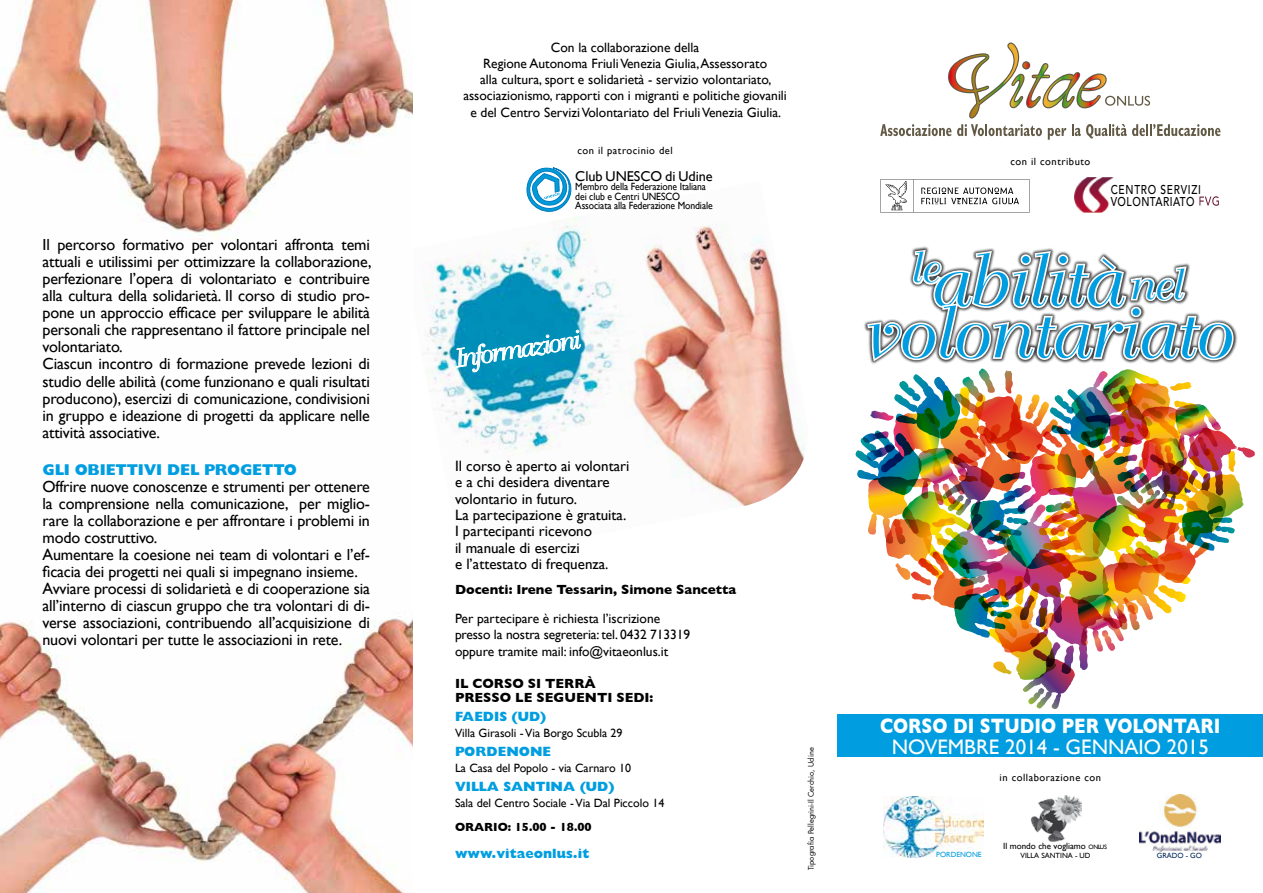
<style>
.page{position:relative;width:1263px;height:893px;background:#fff}
.page>*{position:absolute;margin:0;border:0;box-sizing:border-box;transform-origin:0 0}
.t1{font:71.4px "Bellevue";color:#009ee0}
.t2{font:70.8px "Bellevue";color:#009ee0}
.t3{font:25.5px "Bellevue";color:#fff}
.t4{font:700 21.3px "Gill Sans";color:#fff;scale:.83 1}
.t5{font:21px "Gill Sans";color:#fff}
.t6{font:16.05px/17.1px "Gill Sans";letter-spacing:-.01em;color:#000}
.t7{font:800 15.75px "Gill Sans";letter-spacing:-.01em;color:#009ee0}
.t8{font:15px/16.4px "Gill Sans";color:#000}
.t9{font:14.25px "Gill Sans";color:#000}
.t10{font:13.5px/16.2px "Gill Sans";color:#000;text-align:center}
.t11{font:700 13.5px/14.1px "Gill Sans";color:#000}
.t12{font:800 13.5px "Gill Sans";color:#009ee0}
.t13{font:500 12.75px/12px "Avenir";letter-spacing:.05em;color:#000;scale:.8 1}
.t14{font:12px "Gill Sans";color:#000}
.t15{font:700 12px "Gill Sans";color:#000}
.t16{font:10.5px/9.6px "Gill Sans";letter-spacing:-.01em;color:#000;scale:.92 1}
.t17{font:10.5px "Gill Sans";letter-spacing:.05em;color:#000}
.t18{font:9px "Gill Sans";color:#000}
.t19{font:7.5px "Futura";color:#000}
.t20{font:7.5px "Gill Sans";color:#000}
.t21{font:7.5px "Gill Sans";color:#009ee0}
.t22{font:7.5px "Gill Sans";color:#002858}
.s1{color:#fff}
.s2{font-size:41.7px}
.s3{font-size:6.3px}
</style>
<div class="page">
<img style="left:424px;top:185px;width:381px;height:323px">
<svg style="left:880px;top:43px;width:340px;height:97px"></svg>
<svg style="left:880px;top:179px;width:150px;height:33px"></svg>
<img style="left:1074px;top:177px;width:40px;height:36px">
<img style="left:1030px;top:795px;width:52px;height:47px">
<img style="left:1139px;top:795px;width:81px;height:56px">
<img style="left:884px;top:796px;width:100px;height:62px">
<img style="left:855px;top:248px;width:400px;height:461px">
<div style="left:838px;top:714px;width:425px;height:43px;background:#009ee0"></div>
<svg style="left:527px;top:168px;width:44px;height:44px"></svg>
<svg style="left:456px;top:330px;width:125px;height:42px;background:#2ba2c4"></svg>
<img style="left:0;top:0;width:412px;height:893px">
<p class="t6" style="left:43px;top:236px;width:330px">Il percorso formativo per volontari affronta temi attuali e utilissimi per ottimizzare la collaborazione, perfezionare l’opera di volontariato e contribuire alla cultura della solidarietà. Il corso di studio pro&shy;pone un approccio efficace per sviluppare le abilità personali che rappresentano il fattore principale nel volontariato.<br>Ciascun incontro di formazione prevede lezioni di studio delle abilità (come funzionano e quali risultati producono), esercizi di comunicazione, condivisioni in gruppo e ideazione di progetti da applicare nelle attività associative.</p>
<p class="t7" style="left:43px;top:461px;width:256px">GLI OBIETTIVI DEL PROGETTO</p>
<p class="t6" style="left:43px;top:478px;width:329px">Offrire nuove conoscenze e strumenti per ottenere la comprensione nella comunicazione, per miglio&shy;rare la collaborazione e per affrontare i problemi in modo costruttivo.<br>Aumentare la coesione nei team di volontari e l’ef&shy;ficacia dei progetti nei quali si impegnano insieme.<br>Avviare processi di solidarietà e di cooperazione sia all’interno di ciascun gruppo che tra volontari di di&shy;verse associazioni, contribuendo all’acquisizione di nuovi volontari per tutte le associazioni in rete.</p>
<p class="t10" style="left:463px;top:39px;width:325px">Con la collaborazione della<br>Regione Autonoma Friuli Venezia Giulia, Assessorato<br>alla cultura, sport e solidarietà - servizio volontariato, associazionismo, rapporti con i migranti e politiche giovanili e del Centro Servizi Volontariato del Friuli Venezia Giulia.</p>
<p class="t17" style="left:577px;top:145px;width:97px">con il patrocinio del</p>
<p class="t9" style="left:575px;top:168px;width:139px">Club UNESCO di Udine</p>
<p class="t16" style="left:575px;top:182px;width:151px">Membro della Federazione Italiana dei club e Centri UNESCO<br>Associata alla Federazione Mondiale</p>
<h3 class="t3" style="left:451px;top:345px;width:127px;rotate:-9deg">Informazioni</h3>
<p class="t8" style="left:455px;top:458px;width:176px">Il corso è aperto ai volontari e a chi desidera diventare volontario in futuro.<br>La partecipazione è gratuita.<br>I partecipanti ricevono<br>il manuale di esercizi<br>e l’attestato di frequenza.</p>
<p class="t11" style="left:455px;top:582px;width:283px">Docenti: Irene Tessarin, Simone Sancetta</p>
<p class="t10" style="left:455px;top:610px;width:237px;text-align:left">Per partecipare è richiesta l’iscrizione presso la nostra segreteria: tel. 0432 713319 oppure tramite mail: info@vitaeonlus.it</p>
<p class="t11" style="left:455px;top:676px;width:200px">IL CORSO SI TERRÀ<br>PRESSO LE SEGUENTI SEDI:</p>
<p class="t12" style="left:455px;top:708px;width:93px">FAEDIS (UD)</p>
<p class="t14" style="left:455px;top:726px;width:169px">Villa Girasoli - Via Borgo Scubla 29</p>
<p class="t12" style="left:455px;top:743px;width:98px">PORDENONE</p>
<p class="t14" style="left:455px;top:761px;width:177px">La Casa del Popolo - via Carnaro 10</p>
<p class="t12" style="left:455px;top:778px;width:161px">VILLA SANTINA (UD)</p>
<p class="t14" style="left:455px;top:796px;width:211px">Sala del Centro Sociale - Via Dal Piccolo 14</p>
<p class="t15" style="left:455px;top:820px;width:138px">ORARIO: 15.00 - 18.00</p>
<p class="t12" style="left:455px;top:845px;width:136px">www.vitaeonlus.it</p>
<p class="t19" style="left:806px;top:870px;width:124px;rotate:-90deg">Tipografia Pellegrini-Il Cerchio, Udine</p>
<p class="t17" style="left:1010px;top:155px;width:81px">con il contributo</p>
<p class="t13" style="left:1111px;top:183px;width:138px">CENTRO SERVIZI<br>VOLONTARIATO <span class="s1">FVG</span></p>
<h1 class="t1" style="left:908px;top:242px;width:273px"><sup>le</sup>abilità <span class="s2">nel</span></h1>
<h2 class="t2" style="left:861px;top:294px;width:368px">volontariato</h2>
<h3 class="t4" style="left:880px;top:713px;width:411px">CORSO DI STUDIO PER VOLONTARI</h3>
<h3 class="t5" style="left:892px;top:735px;width:318px">NOVEMBRE 2014 - GENNAIO 2015</h3>
<p class="t17" style="left:1000px;top:772px;width:103px">in collaborazione con</p>
<p class="t18" style="left:1003px;top:840px;width:106px">Il mondo che vogliamo <span class="s3">ONLUS</span></p>
<p class="t21" style="left:936px;top:850px;width:47px">PORDENONE</p>
<p class="t20" style="left:1020px;top:851px;width:71px">VILLA SANTINA - UD</p>
<p class="t22" style="left:1157px;top:851px;width:47px">GRADO - GO</p>
</div>
